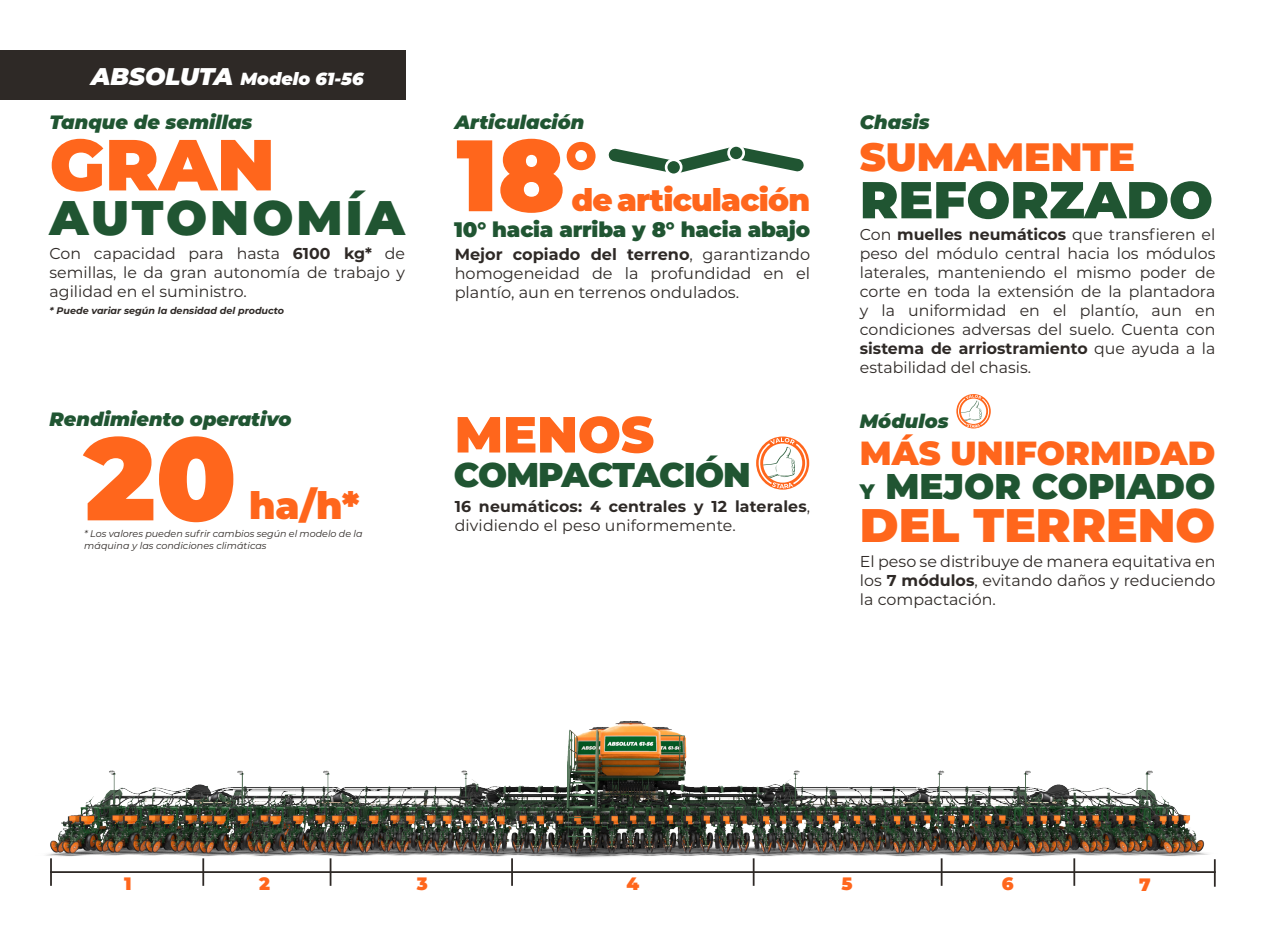
<style>
.page{position:relative;width:1265px;height:943px;background:#fff}
.page>*{position:absolute;margin:0;border:0;box-sizing:border-box;transform-origin:0 0}
.t1{font:900 117.25px "Montserrat";color:#ff661c}
.t2{font:900 101.15px "Montserrat";color:#ff661c}
.t3{font:900 72.1px "Montserrat";color:#ff661c}
.t4{font:900 51.8px "Montserrat";color:#205532}
.t5{font:900 50.75px "Montserrat";color:#ff661c}
.t6{font:900 48.48px "Montserrat";letter-spacing:.065em;color:#205532}
.t7{font:900 47.07px "Montserrat";color:#ff661c}
.t8{font:900 39.55px "Montserrat";color:#ff661c}
.t9{font:900 37.62px "Montserrat";color:#ff661c}
.t10{font:900 35.7px "Montserrat";color:#205532}
.t11{font:900 34.3px "Montserrat";letter-spacing:-.03em;color:#205532}
.t12{font:900 33.43px "Montserrat";color:#ff661c}
.t13{font:900 30.97px "Montserrat";letter-spacing:-.025em;color:#ff661c}
.t14{font:900 21px "Montserrat";letter-spacing:-.01em;color:#205532}
.t15{font:italic 900 19.25px "Montserrat";color:#205532}
.t16{font:900 18.03px "Montserrat";color:#ff661c}
.t17{font:italic 900 17.5px "Montserrat";color:#fff}
.t18{font:16.1px/19.2px "Montserrat";color:#2e2926;text-align:justify}
.t19{font:15.75px/18.9px "Montserrat";color:#2e2926;text-align:justify}
.t20{font:700 15.75px/18.9px "Montserrat";letter-spacing:.01em;color:#2e2926}
.t21{font:italic 9.62px/11.5px "Montserrat";color:#2e2926}
.t22{font:italic 700 9.62px "Montserrat";color:#2e2926}
.s1{font-size:24.15px}
.s2{font-weight:700}
.s3{font-size:78.4px}
.s4{font-weight:400}
.s5{font-size:21px}
</style>
<div class="page">
<div style="left:0;top:50px;width:405px;height:49px;background:#2e2926"></div>
<hr style="left:50px;top:858px;width:2px;height:27px;background:#2e2926">
<hr style="left:202px;top:858px;width:2px;height:27px;background:#2e2926">
<svg style="left:330px;top:865px;width:1px;height:20px"></svg>
<hr style="left:511px;top:858px;width:2px;height:27px;background:#2e2926">
<hr style="left:753px;top:858px;width:2px;height:27px;background:#2e2926">
<hr style="left:941px;top:858px;width:2px;height:27px;background:#2e2926">
<hr style="left:1073px;top:858px;width:2px;height:27px;background:#2e2926">
<hr style="left:1214px;top:859px;width:2px;height:27px;background:#2e2926">
<hr style="left:50px;top:871px;width:1166px;height:2px;background:#2e2926">
<svg style="left:608px;top:147px;width:196px;height:26px"></svg>
<div style="left:666px;top:160px;width:15px;height:15px;background:#205532;border-radius:50%"></div>
<div style="left:665px;top:158px;width:18px;height:18px;border:3px solid #fff;border-radius:50%"></div>
<div style="left:729px;top:145px;width:15px;height:15px;background:#205532;border-radius:50%"></div>
<div style="left:727px;top:144px;width:18px;height:18px;border:3px solid #fff;border-radius:50%"></div>
<hr style="left:1264px;top:50px;width:1px;height:50px;background:#2e2926">
<svg style="left:956px;top:394px;width:35px;height:34px"></svg>
<svg style="left:756px;top:436px;width:53px;height:53px"></svg>
<img style="left:46px;top:720px;width:1170px;height:145px">
<p class="t17" style="left:91px;top:65px;width:274px"><span class="s1">ABSOLUTA</span> Modelo 61-56</p>
<p class="t15" style="left:50px;top:108px;width:204px">Tanque de semillas</p>
<p class="t3" style="left:50px;top:111px;width:227px">GRAN</p>
<p class="t6" style="left:50px;top:182px;width:357px">AUTONOMÍA</p>
<p class="t19" style="left:50px;top:244px;width:357px">Con capacidad para hasta <span class="s2">6100 kg*</span> de semillas, le da gran autonomía de trabajo y agilidad en el suministro.</p>
<p class="t22" style="left:50px;top:304px;width:236px">* Puede variar según la densidad del producto</p>
<p class="t15" style="left:50px;top:404px;width:244px">Rendimiento operativo</p>
<p class="t1" style="left:84px;top:390px;width:154px">20</p>
<p class="t9" style="left:249px;top:477px;width:112px">ha/h*</p>
<p class="t21" style="left:84px;top:527px;width:280px">* Los valores pueden sufrir cambios según el modelo de la máquina y las condiciones climáticas</p>
<p class="t15" style="left:455px;top:108px;width:131px">Articulación</p>
<p class="t2" style="left:456px;top:99px;width:142px">18<span class="s3">°</span></p>
<p class="t13" style="left:571px;top:177px;width:240px">de articulación</p>
<p class="t14" style="left:454px;top:214px;width:357px">10° hacia arriba y 8° hacia abajo</p>
<p class="t18" style="left:455px;top:244px;width:357px"><span class="s2">Mejor copiado del terreno</span>, garantizando homogeneidad de la profundidad en el plantío, aun en terrenos ondulados.</p>
<p class="t5" style="left:455px;top:396px;width:201px">MENOS</p>
<p class="t11" style="left:454px;top:449px;width:298px">COMPACTACIÓN</p>
<p class="t20" style="left:455px;top:496px;width:357px">16 neumáticos: 4 centrales y 12 laterales<span class="s4">, dividiendo el peso uniformemente.</span></p>
<p class="t15" style="left:860px;top:108px;width:71px">Chasis</p>
<p class="t8" style="left:860px;top:127px;width:277px">SUMAMENTE</p>
<p class="t4" style="left:860px;top:161px;width:355px">REFORZADO</p>
<p class="t19" style="left:860px;top:225px;width:357px">Con <span class="s2">muelles neumáticos</span> que transfieren el peso del módulo central hacia los módulos laterales, manteniendo el mismo poder de corte en toda la extensión de la plantadora y la uniformidad en el plantío, aun en condiciones adversas del suelo. Cuenta con <span class="s2">sistema de arriostramiento</span> que ayuda a la estabilidad del chasis.</p>
<p class="t15" style="left:860px;top:407px;width:90px">Módulos</p>
<p class="t12" style="left:860px;top:428px;width:357px">MÁS UNIFORMIDAD</p>
<p class="t10" style="left:860px;top:459px;width:357px"><span class="s5">Y</span> MEJOR COPIADO</p>
<p class="t7" style="left:860px;top:490px;width:357px">DEL TERRENO</p>
<p class="t19" style="left:860px;top:551px;width:357px">El peso se distribuye de manera equitativa en los <span class="s2">7 módulos</span>, evitando daños y reduciendo la compactación.</p>
<p class="t16" style="left:124px;top:870px;width:9px">1</p>
<p class="t16" style="left:259px;top:870px;width:12px">2</p>
<p class="t16" style="left:417px;top:870px;width:13px">3</p>
<p class="t16" style="left:626px;top:870px;width:14px">4</p>
<p class="t16" style="left:841px;top:870px;width:13px">5</p>
<p class="t16" style="left:1002px;top:870px;width:13px">6</p>
<p class="t16" style="left:1139px;top:870px;width:13px">7</p>
</div>
